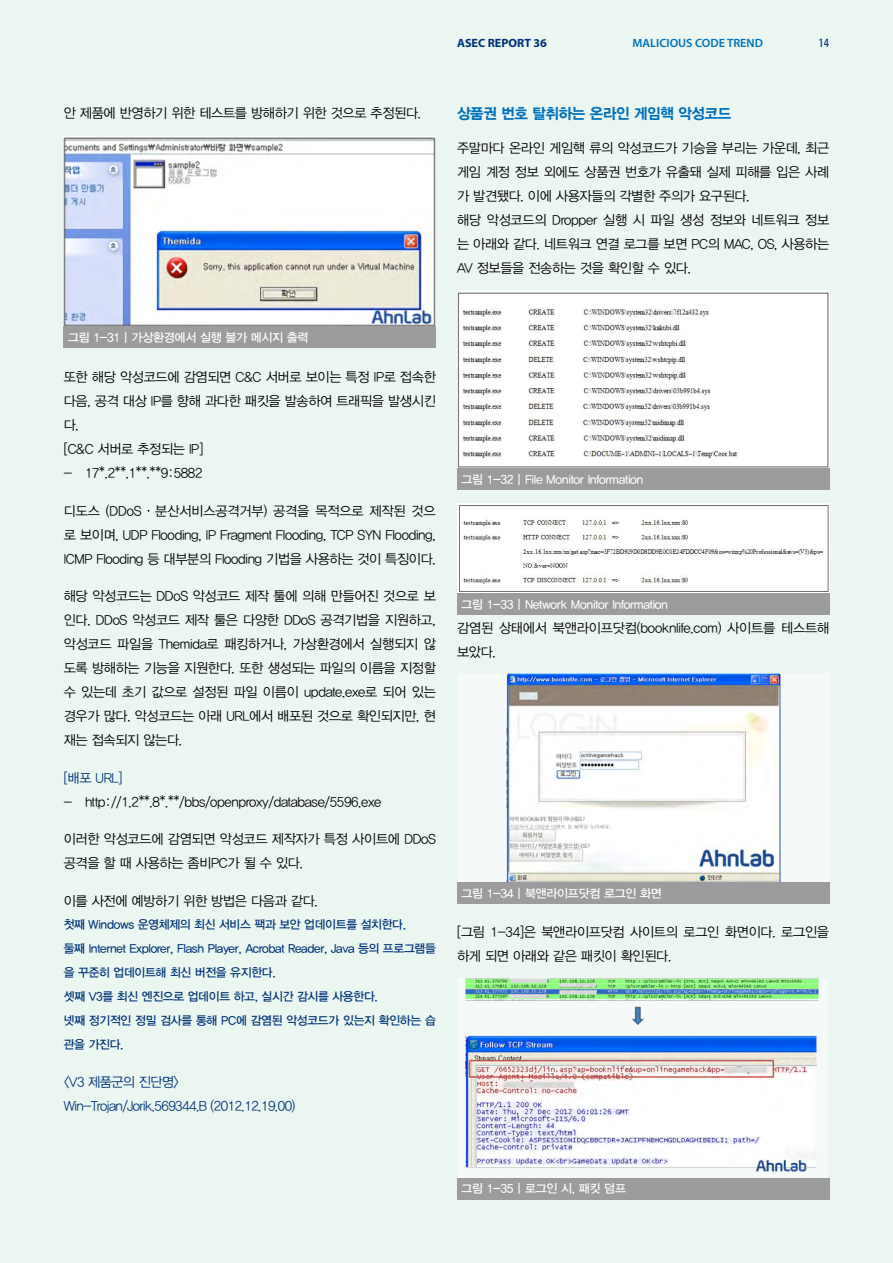
<style>
.page{position:relative;width:893px;height:1263px;background:#ebf6f1}
.page>*{position:absolute;margin:0;border:0;box-sizing:border-box;transform-origin:0 0}
.t1{font:15px "YDIYGO350";letter-spacing:-.025em;color:#0071bc}
.t2{font:13.5px/24px "YDIYGO320";letter-spacing:-.025em;color:#000}
.t3{font:13.5px/24px "YDIYGO320";letter-spacing:-.04em;color:#003275}
.t4{font:12px/24px "YDIYGO330";letter-spacing:-.025em;color:#003275}
.t5{font:12px "YDIYGO330";letter-spacing:-.025em;color:#fff}
.t6{font:600 12px "Myriad Pro";color:#0071bc}
.t7{font:700 12px "Myriad Pro";color:#003275}
.t8{font:condensed 12px "Univers";color:#003275}
</style>
<div class="page">
<img style="left:457px;top:290px;width:372px;height:179px">
<div style="left:457px;top:469px;width:372px;height:21px;background:#9c9c9c"></div>
<img style="left:457px;top:503px;width:372px;height:91px">
<div style="left:457px;top:594px;width:372px;height:21px;background:#9c9c9c"></div>
<div style="left:457px;top:674px;width:372px;height:209px;background:#f5faf8"></div>
<img style="left:506px;top:674px;width:274px;height:209px">
<div style="left:457px;top:883px;width:372px;height:21px;background:#9c9c9c"></div>
<div style="left:457px;top:978px;width:370px;height:200px;background:#f5faf8"></div>
<img style="left:465px;top:978px;width:354px;height:194px">
<div style="left:457px;top:1178px;width:372px;height:21px;background:#9c9c9c"></div>
<img style="left:64px;top:136px;width:372px;height:191px">
<div style="left:64px;top:327px;width:372px;height:21px;background:#9c9c9c"></div>
<p class="t7" style="left:457px;top:35px;width:91px">ASEC REPORT 36</p>
<p class="t6" style="left:632px;top:35px;width:132px">MALICIOUS CODE TREND</p>
<p class="t8" style="left:818px;top:35px;width:12px">14</p>
<p class="t2" style="left:64px;top:101px;width:359px">안 제품에 반영하기 위한 테스트를 방해하기 위한 것으로 추정된다.</p>
<p class="t1" style="left:457px;top:106px;width:276px">상품권 번호 탈취하는 온라인 게임핵 악성코드</p>
<p class="t2" style="left:457px;top:136px;width:374px">주말마다 온라인 게임핵 류의 악성코드가 기승을 부리는 가운데, 최근 게임 계정 정보 외에도 상품권 번호가 유출돼 실제 피해를 입은 사례 가 발견됐다. 이에 사용자들의 각별한 주의가 요구된다.<br>해당 악성코드의 Dropper 실행 시 파일 생성 정보와 네트워크 정보 는 아래와 같다. 네트워크 연결 로그를 보면 PC의 MAC, OS, 사용하는<br>AV 정보들을 전송하는 것을 확인할 수 있다.</p>
<p class="t5" style="left:68px;top:331px;width:242px">그림 1-31 | 가상환경에서 실행 불가 메시지 출력</p>
<p class="t2" style="left:64px;top:365px;width:374px">또한 해당 악성코드에 감염되면 C&amp;C 서버로 보이는 특정 IP로 접속한 다음, 공격 대상 IP를 향해 과다한 패킷을 발송하여 트래픽을 발생시킨 다.<br>[C&amp;C 서버로 추정되는 IP]</p>
<p class="t2" style="left:64px;top:461px;width:140px">- 17*.2**.1**.**9:5882</p>
<p class="t2" style="left:64px;top:499px;width:374px;text-align:justify">디도스 (DDoS 분산서비스공격거부) 공격을 목적으로 제작된 것으 로 보이며, UDP Flooding, IP Fragment Flooding, TCP SYN Flooding, ICMP Flooding 등 대부분의 Flooding 기법을 사용하는 것이 특징이다.</p>
<p class="t2" style="left:64px;top:584px;width:374px;text-align:justify">해당 악성코드는 DDoS 악성코드 제작 툴에 의해 만들어진 것으로 보 인다. DDoS 악성코드 제작 툴은 다양한 DDoS 공격기법을 지원하고, 악성코드 파일을 Themida로 패킹하거나, 가상환경에서 실행되지 않 도록 방해하는 기능을 지원한다. 또한 생성되는 파일의 이름을 지정할 수 있는데 초기 값으로 설정된 파일 이름이 update.exe로 되어 있는 경우가 많다. 악성코드는 아래 URL에서 배포된 것으로 확인되지만, 현 재는 접속되지 않는다.</p>
<p class="t3" style="left:64px;top:766px;width:60px">[배포 URL]</p>
<p class="t2" style="left:64px;top:790px;width:319px">- http://1.2**.8*.**/bbs/openproxy/database/5596.exe</p>
<p class="t2" style="left:64px;top:827px;width:374px">이러한 악성코드에 감염되면 악성코드 제작자가 특정 사이트에 DDoS 공격을 할 때 사용하는 좀비PC가 될 수 있다.</p>
<p class="t2" style="left:64px;top:889px;width:256px">이를 사전에 예방하기 위한 방법은 다음과 같다.</p>
<p class="t4" style="left:64px;top:912px;width:374px">첫째 Windows 운영체제의 최신 서비스 팩과 보안 업데이트를 설치한다.<br>둘째 Internet Explorer, Flash Player, Acrobat Reader, Java 등의 프로그램들 을 꾸준히 업데이트해 최신 버전을 유지한다.<br>셋째 V3를 최신 엔진으로 업데이트 하고, 실시간 감시를 사용한다.<br>넷째 정기적인 정밀 검사를 통해 PC에 감염된 악성코드가 있는지 확인하는 습 관을 가진다.</p>
<p class="t3" style="left:64px;top:1070px;width:233px">&lt;V3 제품군의 진단명&gt;<br>Win-Trojan/Jorik.569344.B (2012.12.19.00)</p>
<p class="t5" style="left:461px;top:473px;width:184px">그림 1-32 | File Monitor Information</p>
<p class="t5" style="left:461px;top:598px;width:208px">그림 1-33 | Network Monitor Information</p>
<p class="t2" style="left:457px;top:616px;width:374px">감염된 상태에서 북앤라이프닷컴(booknlife.com) 사이트를 테스트해 보았다.</p>
<p class="t5" style="left:461px;top:887px;width:202px">그림 1-34 | 북앤라이프닷컴 로그인 화면</p>
<p class="t2" style="left:457px;top:920px;width:373px">[그림 1-34]은 북앤라이프닷컴 사이트의 로그인 화면이다. 로그인을 하게 되면 아래와 같은 패킷이 확인된다.</p>
<p class="t5" style="left:461px;top:1182px;width:166px">그림 1-35 | 로그인 시, 패킷 덤프</p>
</div>
